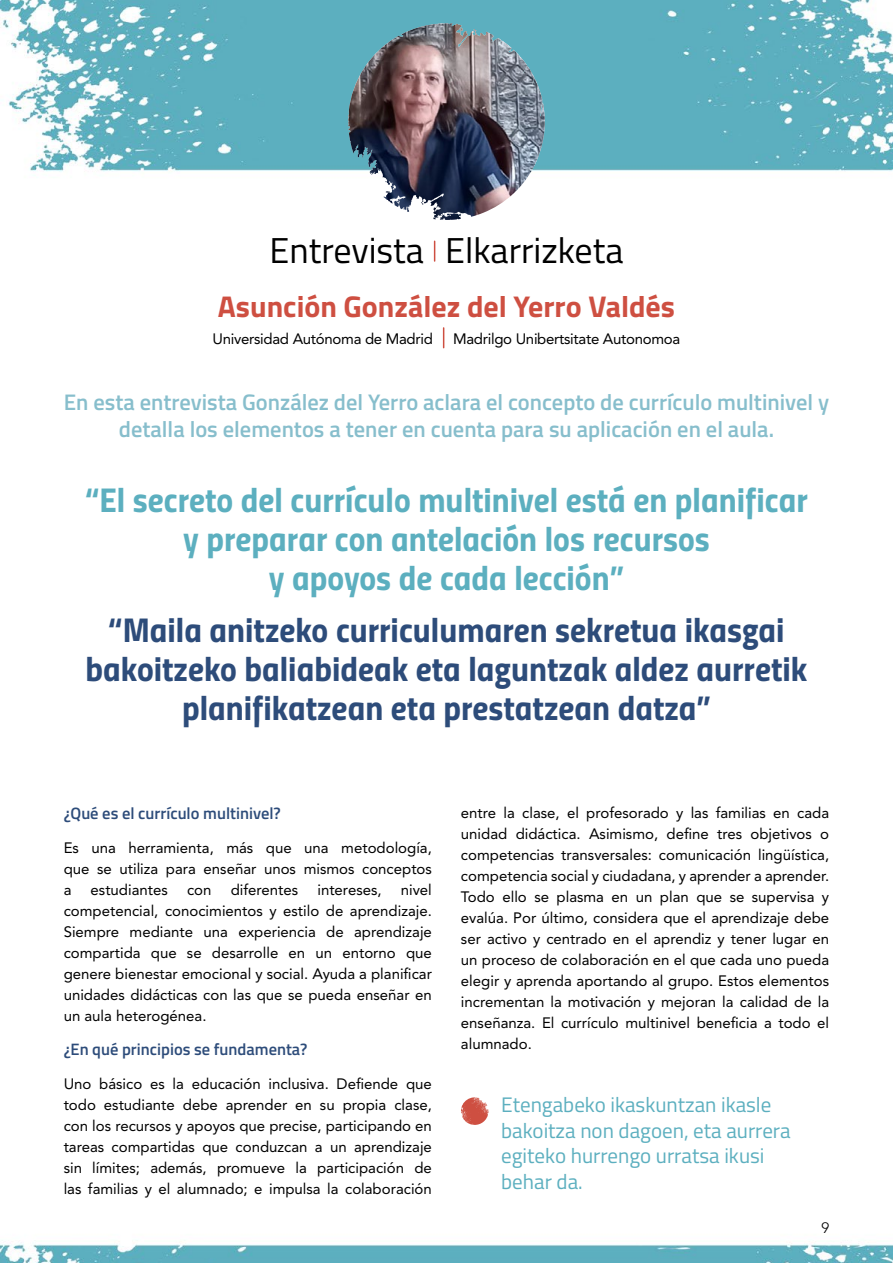
<style>
.page{position:relative;width:893px;height:1263px;background:#fff}
.page>*{position:absolute;margin:0;border:0;box-sizing:border-box;transform-origin:0 0}
.t1{font:36px "Titillium";color:#000}
.t2{font:34.5px/39px "Titillium Bold Upright";color:#2d4c7a;text-align:center}
.t3{font:34.5px/39px "Titillium Bold Upright";color:#5cafbf;text-align:center}
.t4{font:700 30px "Titillium";color:#ce4f41}
.t5{font:600 22.5px/27px "Titillium";color:#87becc;text-align:center}
.t6{font:21px/25.5px "Titillium";color:#5cafbf}
.t7{font:600 16.5px "Titillium";color:#2d4c7a}
.t8{font:15px/21px "Avenir LT Std";color:#000;text-align:justify}
.t9{font:15px "Avenir LT Std";letter-spacing:-.02em;color:#000}
.t10{font:300 15px "Avenir LT Std";color:#000}
</style>
<div class="page">
<img style="left:0;top:0;width:893px;height:1263px">
<img style="left:0;top:0;width:1px;height:651px">
<img style="left:348px;top:23px;width:204px;height:197px">
<img style="left:348px;top:23px;width:98px;height:133px">
<svg style="left:434px;top:241px;width:1px;height:20px"></svg>
<svg style="left:443px;top:328px;width:1px;height:20px"></svg>
<svg style="left:461px;top:1097px;width:27px;height:29px"></svg>
<h1 class="t1" style="left:270px;top:224px;width:355px">Entrevista Elkarrizketa</h1>
<h3 class="t4" style="left:218px;top:284px;width:459px">Asunción González del Yerro Valdés</h3>
<p class="t9" style="left:213px;top:330px;width:222px">Universidad Autónoma de Madrid</p>
<p class="t9" style="left:453px;top:330px;width:229px">Madrilgo Unibertsitate Autonomoa</p>
<h3 class="t5" style="left:64px;top:387px;width:767px">En esta entrevista González del Yerro aclara el concepto de currículo multinivel y detalla los elementos a tener en cuenta para su aplicación en el aula.</h3>
<h2 class="t3" style="left:85px;top:478px;width:724px">“El secreto del currículo multinivel está en planificar y preparar con antelación los recursos<br>y apoyos de cada lección”</h2>
<h2 class="t2" style="left:86px;top:608px;width:723px">“Maila anitzeko curriculumaren sekretua ikasgai bakoitzeko baliabideak eta laguntzak aldez aurretik planifikatzean eta prestatzean datza”</h2>
<p class="t7" style="left:64px;top:801px;width:219px">¿Qué es el currículo multinivel?</p>
<p class="t8" style="left:64px;top:837px;width:370px">Es una herramienta, más que una metodología, que se utiliza para enseñar unos mismos conceptos a</p>
<p class="t8" style="left:91px;top:879px;width:79px">estudiantes</p>
<p class="t8" style="left:187px;top:879px;width:26px">con</p>
<p class="t8" style="left:231px;top:879px;width:69px">diferentes</p>
<p class="t8" style="left:317px;top:879px;width:66px">intereses,</p>
<p class="t8" style="left:64px;top:879px;width:370px;text-indent:337px">nivel competencial, conocimientos y estilo de aprendizaje.<br>Siempre mediante una experiencia de aprendizaje compartida que se desarrolle en un entorno que genere bienestar emocional y social. Ayuda a planificar unidades didácticas con las que se pueda enseñar en un aula heterogénea.</p>
<p class="t7" style="left:64px;top:1037px;width:245px">¿En qué principios se fundamenta?</p>
<p class="t8" style="left:64px;top:1073px;width:370px">Uno básico es la educación inclusiva. Defiende que todo estudiante debe aprender en su propia clase, con los recursos y apoyos que precise, participando en tareas compartidas que conduzcan a un aprendizaje sin límites; además, promueve la participación de las familias y el alumnado; e impulsa la colaboración</p>
<p class="t8" style="left:461px;top:803px;width:370px">entre la clase, el profesorado y las familias en cada unidad didáctica. Asimismo, define tres objetivos o competencias transversales: comunicación lingüística, competencia social y ciudadana, y aprender a aprender.<br>Todo ello se plasma en un plan que se supervisa y evalúa. Por último, considera que el aprendizaje debe ser activo y centrado en el aprendiz y tener lugar en un proceso de colaboración en el que cada uno pueda elegir y aprenda aportando al grupo. Estos elementos incrementan la motivación y mejoran la calidad de la enseñanza. El currículo multinivel beneficia a todo el alumnado.</p>
<h3 class="t6" style="left:501px;top:1091px;width:291px">Etengabeko ikaskuntzan ikasle bakoitza non dagoen, eta aurrera egiteko hurrengo urratsa ikusi behar da.</h3>
<p class="t10" style="left:821px;top:1219px;width:9px">9</p>
</div>
